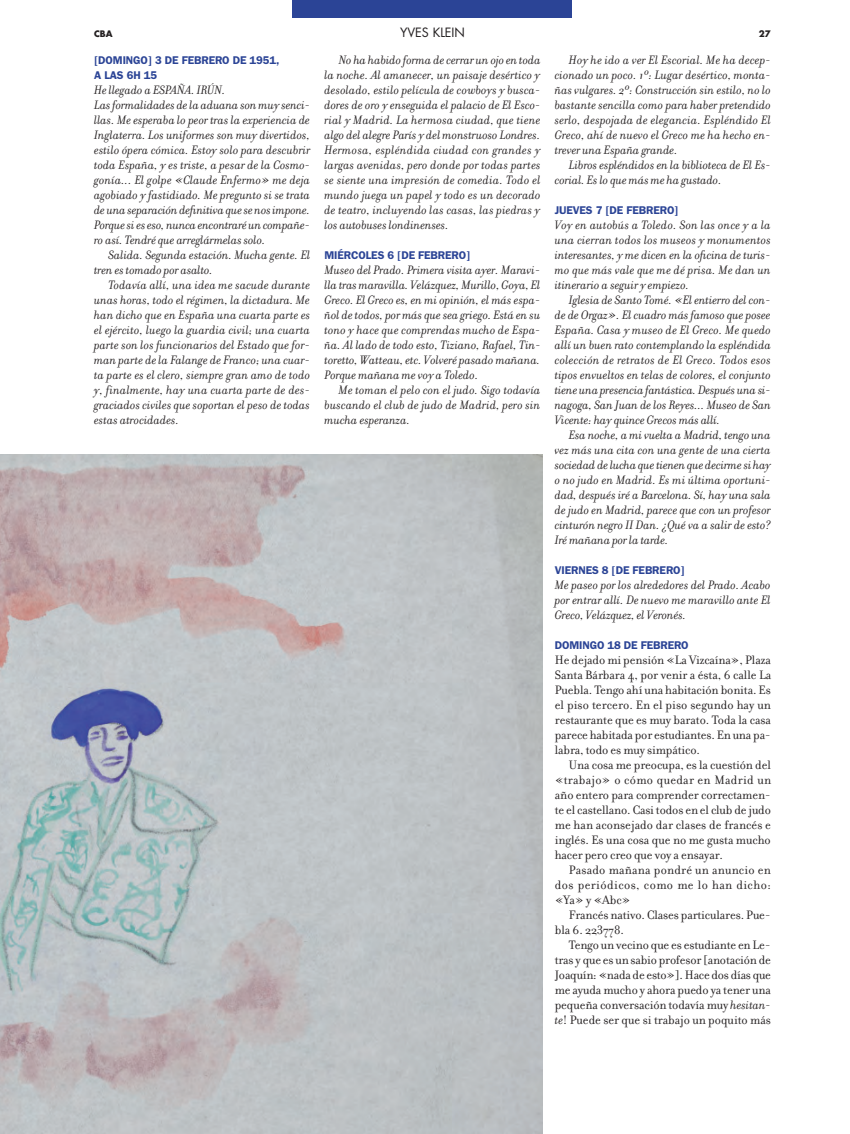
<style>
.page{position:relative;width:850px;height:1134px;background:#fff}
.page>*{position:absolute;margin:0;border:0;box-sizing:border-box;transform-origin:0 0}
.t1{font:italic 13.12px/15px "Filosofia";letter-spacing:-.005em;color:#231f20;text-align:justify}
.t2{font:13.12px/15px "Filosofia";letter-spacing:-.01em;color:#231f20;text-align:justify}
.t3{font:12.5px "Futura";color:#231f20}
.t4{font:600 11.25px/15px "ITC Franklin Gothic Std";letter-spacing:-.01em;color:#2b4496}
.t5{font:700 8.75px "Futura";color:#231f20}
.s1{font-style:italic}
</style>
<div class="page">
<div style="left:292px;top:0;width:280px;height:18px;background:#2b4496"></div>
<img style="left:0;top:454px;width:543px;height:680px">
<p class="t5" style="left:94px;top:28px;width:20px">CBA</p>
<p class="t3" style="left:400px;top:24px;width:66px">YVES KLEIN</p>
<p class="t5" style="left:759px;top:28px;width:13px">27</p>
<p class="t4" style="left:94px;top:53px;width:187px">[DOMINGO] 3 DE FEBRERO DE 1951,<br>A LAS 6H 15</p>
<p class="t1" style="left:94px;top:83px;width:218px;text-align:left">He llegado a ESPAÑA. IRÚN.<br>Las formalidades de la aduana son muy senci&shy;llas. Me esperaba lo peor tras la experiencia de Inglaterra. Los uniformes son muy divertidos, estilo ópera cómica. Estoy solo para descubrir toda España, y es triste, a pesar de la Cosmo&shy;gonía... El golpe «Claude Enfermo» me deja agobiado y fastidiado. Me pregunto si se trata de una separación definitiva que se nos impone.<br>Porque si es eso, nunca encontraré un compañe&shy;ro así. Tendré que arreglármelas solo.</p>
<p class="t1" style="left:94px;top:248px;width:218px;text-indent:14px">Salida. Segunda estación. Mucha gente. El tren es tomado por asalto.</p>
<p class="t1" style="left:94px;top:278px;width:218px;text-indent:14px">Todavía allí, una idea me sacude durante unas horas, todo el régimen, la dictadura. Me han dicho que en España una cuarta parte es el ejército, luego la guardia civil; una cuarta parte son los funcionarios del Estado que for&shy;man parte de la Falange de Franco; una cuar&shy;ta parte es el clero, siempre gran amo de todo y, finalmente, hay una cuarta parte de des&shy;graciados civiles que soportan el peso de todas estas atrocidades.</p>
<p class="t1" style="left:324px;top:53px;width:218px;text-indent:14px">No ha habido forma de cerrar un ojo en toda la noche. Al amanecer, un paisaje desértico y desolado, estilo película de cowboys y busca&shy;dores de oro y enseguida el palacio de El Esco&shy;rial y Madrid. La hermosa ciudad, que tiene algo del alegre París y del monstruoso Londres.<br>Hermosa, espléndida ciudad con grandes y largas avenidas, pero donde por todas partes se siente una impresión de comedia. Todo el mundo juega un papel y todo es un decorado de teatro, incluyendo las casas, las piedras y los autobuses londinenses.</p>
<p class="t4" style="left:324px;top:248px;width:147px">MIÉRCOLES 6 [DE FEBRERO]</p>
<p class="t1" style="left:324px;top:263px;width:218px">Museo del Prado. Primera visita ayer. Maravi&shy;lla tras maravilla. Velázquez, Murillo, Goya, El Greco. El Greco es, en mi opinión, el más espa&shy;ñol de todos, por más que sea griego. Está en su tono y hace que comprendas mucho de Espa&shy;ña. Al lado de todo esto, Tiziano, Rafael, Tin&shy;toretto, Watteau, etc. Volveré pasado mañana.<br>Porque mañana me voy a Toledo.</p>
<p class="t1" style="left:324px;top:383px;width:218px;text-indent:14px">Me toman el pelo con el judo. Sigo todavía buscando el club de judo de Madrid, pero sin mucha esperanza.</p>
<p class="t1" style="left:555px;top:53px;width:218px;text-indent:14px">Hoy he ido a ver El Escorial. Me ha decep&shy;cionado un poco. 1º: Lugar desértico, monta&shy;ñas vulgares. 2º: Construcción sin estilo, no lo bastante sencilla como para haber pretendido serlo, despojada de elegancia. Espléndido El Greco, ahí de nuevo el Greco me ha hecho en&shy;trever una España grande.</p>
<p class="t1" style="left:555px;top:158px;width:218px;text-indent:14px">Libros espléndidos en la biblioteca de El Es&shy;corial. Es lo que más me ha gustado.</p>
<p class="t4" style="left:555px;top:203px;width:125px">JUEVES 7 [DE FEBRERO]</p>
<p class="t1" style="left:555px;top:218px;width:218px">Voy en autobús a Toledo. Son las once y a la una cierran todos los museos y monumentos interesantes, y me dicen en la oficina de turis&shy;mo que más vale que me dé prisa. Me dan un itinerario a seguir y empiezo.</p>
<p class="t1" style="left:555px;top:293px;width:218px;text-indent:14px">Iglesia de Santo Tomé. «El entierro del con&shy;de de Orgaz». El cuadro más famoso que posee España. Casa y museo de El Greco. Me quedo allí un buen rato contemplando la espléndida colección de retratos de El Greco. Todos esos tipos envueltos en telas de colores, el conjunto tiene una presencia fantástica. Después una si&shy;nagoga, San Juan de los Reyes... Museo de San Vicente: hay quince Grecos más allí.</p>
<p class="t1" style="left:555px;top:428px;width:218px;text-indent:14px">Esa noche, a mi vuelta a Madrid, tengo una vez más una cita con una gente de una cierta sociedad de lucha que tienen que decirme si hay o no judo en Madrid. Es mi última oportuni&shy;dad, después iré a Barcelona. Sí, hay una sala de judo en Madrid, parece que con un profesor cinturón negro II Dan. ¿Qué va a salir de esto?<br>Iré mañana por la tarde.</p>
<p class="t4" style="left:555px;top:563px;width:131px">VIERNES 8 [DE FEBRERO]</p>
<p class="t1" style="left:555px;top:578px;width:217px">Me paseo por los alrededores del Prado. Acabo por entrar allí. De nuevo me maravillo ante El Greco, Velázquez, el Veronés.</p>
<p class="t4" style="left:555px;top:638px;width:135px">DOMINGO 18 DE FEBRERO</p>
<p class="t2" style="left:555px;top:653px;width:218px">He dejado mi pensión «La Vizcaína», Plaza Santa Bárbara 4, por venir a ésta, 6 calle La Puebla. Tengo ahí una habitación bonita. Es el piso tercero. En el piso segundo hay un restaurante que es muy barato. Toda la casa parece habitada por estudiantes. En una pa&shy;labra, todo es muy simpático.</p>
<p class="t2" style="left:555px;top:758px;width:218px;text-indent:14px">Una cosa me preocupa, es la cuestión del «trabajo» o cómo quedar en Madrid un año entero para comprender correctamen&shy;te el castellano. Casi todos en el club de judo me han aconsejado dar clases de francés e inglés. Es una cosa que no me gusta mucho hacer pero creo que voy a ensayar.</p>
<p class="t2" style="left:555px;top:863px;width:218px;text-indent:14px">Pasado mañana pondré un anuncio en dos periódicos, como me lo han dicho: «Ya» y «Abc»</p>
<p class="t2" style="left:555px;top:908px;width:218px;text-indent:14px">Francés nativo. Clases particulares. Pue&shy;bla 6. 223778.</p>
<p class="t2" style="left:555px;top:938px;width:218px;text-indent:14px">Tengo un vecino que es estudiante en Le&shy;tras y que es un sabio profesor [anotación de Joaquín: «nada de esto»]. Hace dos días que me ayuda mucho y ahora puedo ya tener una pequeña conversación todavía muy <span class="s1">hesitan&shy;te</span>! Puede ser que si trabajo un poquito más</p>
</div>
